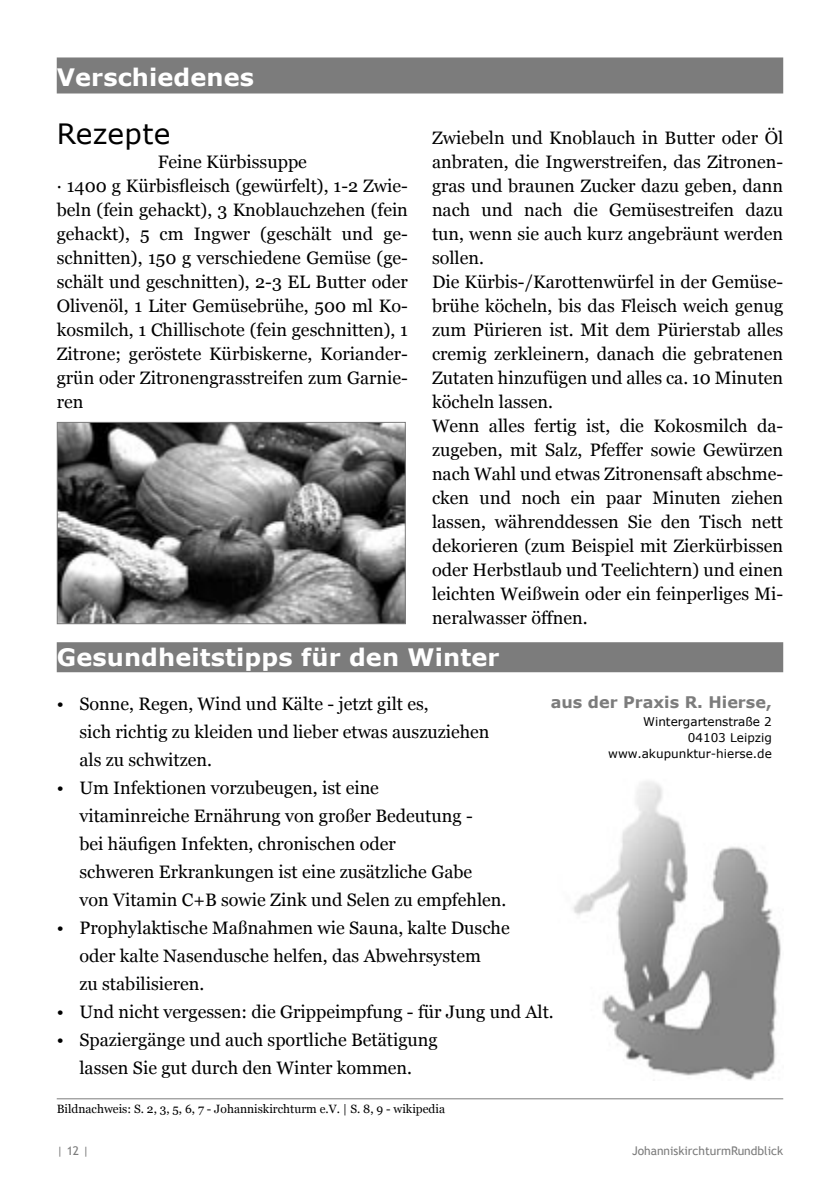
<style>
.page{position:relative;width:840px;height:1191px;background:#fff}
.page>*{position:absolute;margin:0;border:0;box-sizing:border-box;transform-origin:0 0}
.Artikel_Ueb{font:28px "Verdana";letter-spacing:.01em;color:#000}
.Titel_inn{font:700 24px "Verdana";letter-spacing:.005em;color:#fff}
.Titel_oben_l{font:700 24px "Verdana";letter-spacing:.005em;color:#fff}
.Fließ{font:18px/24px "Georgia";color:#000;text-align:justify}
.Impressum_Ueb{font:700 16px "Verdana";color:#7c7c7c}
.Bildnachweis{font:12px "Georgia";color:#000}
.Impressum{font:12px "Verdana";color:#000}
.t1{font:12px "Trebuchet MS";color:#7c7c7c}
</style>
<div class="page">
<img style="left:573px;top:781px;width:208px;height:299px">
<div style="left:57px;top:57px;width:725px;height:36px;background:#7c7c7c"></div>
<hr style="left:57px;top:1098px;width:725px;height:1px;background:#7c7c7c">
<div style="left:57px;top:642px;width:725px;height:30px;background:#7c7c7c"></div>
<img style="left:59px;top:424px;width:344px;height:198px">
<div style="left:57px;top:422px;width:348px;height:202px;border:1px solid #7c7c7c"></div>
<p class="Titel_oben_l" style="left:57px;top:61px;width:199px">Verschiedenes</p>
<p class="Artikel_Ueb" style="left:57px;top:116px;width:115px">Rezepte</p>
<p class="Fließ" style="left:158px;top:150px;width:151px">Feine Kürbissuppe</p>
<p class="Fließ" style="left:57px;top:174px;width:352px">· 1400 g Kürbisfleisch (gewürfelt), 1-2 Zwie&shy;beln (fein gehackt), 3 Knoblauchzehen (fein gehackt), 5 cm Ingwer (geschält und ge&shy;schnitten), 150 g verschiedene Gemüse (ge&shy;schält und geschnitten), 2-3 EL Butter oder Olivenöl, 1 Liter Gemüsebrühe, 500 ml Ko&shy;kosmilch, 1 Chillischote (fein geschnitten), 1<br>Zitrone; geröstete Kürbiskerne, Koriander&shy;grün oder Zitronengrasstreifen zum Garnie&shy;ren</p>
<p class="Fließ" style="left:432px;top:126px;width:352px">Zwiebeln und Knoblauch in Butter oder Öl anbraten, die Ingwerstreifen, das Zitronen&shy;gras und braunen Zucker dazu geben, dann nach und nach die Gemüsestreifen dazu tun, wenn sie auch kurz angebräunt werden sollen.</p>
<p class="Fließ" style="left:432px;top:270px;width:352px">Die Kürbis-/Karottenwürfel in der Gemüse&shy;brühe köcheln, bis das Fleisch weich genug zum Pürieren ist. Mit dem Pürierstab alles cremig zerkleinern, danach die gebratenen Zutaten hinzufügen und alles ca. 10 Minuten köcheln lassen.</p>
<p class="Fließ" style="left:432px;top:414px;width:352px">Wenn alles fertig ist, die Kokosmilch da&shy;zugeben, mit Salz, Pfeffer sowie Gewürzen nach Wahl und etwas Zitronensaft abschme&shy;cken und noch ein paar Minuten ziehen lassen, währenddessen Sie den Tisch nett dekorieren (zum Beispiel mit Zierkürbissen oder Herbstlaub und Teelichtern) und einen leichten Weißwein oder ein feinperliges Mi&shy;neralwasser öffnen.</p>
<p class="Titel_inn" style="left:57px;top:642px;width:444px">Gesundheitstipps für den Winter</p>
<p class="Impressum_Ueb" style="left:550px;top:692px;width:222px">aus der Praxis R. Hierse,</p>
<p class="Impressum" style="left:642px;top:714px;width:130px">Wintergartenstraße 2</p>
<p class="Impressum" style="left:687px;top:730px;width:86px">04103 Leipzig</p>
<p class="Impressum" style="left:608px;top:746px;width:165px">www.akupunktur-hierse.de</p>
<p class="Fließ" style="left:57px;top:691px;width:373px">• Sonne, Regen, Wind und Kälte - jetzt gilt es,</p>
<p class="Fließ" style="left:79px;top:719px;width:411px">sich richtig zu kleiden und lieber etwas auszuziehen</p>
<p class="Fließ" style="left:79px;top:747px;width:134px">als zu schwitzen.</p>
<p class="Fließ" style="left:57px;top:775px;width:323px">• Um Infektionen vorzubeugen, ist eine</p>
<p class="Fließ" style="left:79px;top:803px;width:394px">vitaminreiche Ernährung von großer Bedeutung -</p>
<p class="Fließ" style="left:79px;top:831px;width:318px">bei häufigen Infekten, chronischen oder</p>
<p class="Fließ" style="left:79px;top:859px;width:394px">schweren Erkrankungen ist eine zusätzliche Gabe</p>
<p class="Fließ" style="left:79px;top:887px;width:428px">von Vitamin C+B sowie Zink und Selen zu empfehlen.</p>
<p class="Fließ" style="left:57px;top:915px;width:454px">• Prophylaktische Maßnahmen wie Sauna, kalte Dusche</p>
<p class="Fließ" style="left:79px;top:943px;width:403px">oder kalte Nasendusche helfen, das Abwehrsystem</p>
<p class="Fließ" style="left:79px;top:971px;width:126px">zu stabilisieren.</p>
<p class="Fließ" style="left:57px;top:999px;width:498px">• Und nicht vergessen: die Grippeimpfung - für Jung und Alt.</p>
<p class="Fließ" style="left:57px;top:1027px;width:382px">• Spaziergänge und auch sportliche Betätigung</p>
<p class="Fließ" style="left:79px;top:1055px;width:334px">lassen Sie gut durch den Winter kommen.</p>
<p class="Bildnachweis" style="left:57px;top:1102px;width:389px">Bildnachweis: S. 2, 3, 5, 6, 7 - Johanniskirchturm e.V. | S. 8, 9 - wikipedia</p>
<p class="t1" style="left:57px;top:1143px;width:34px">| 12 |</p>
<p class="t1" style="left:631px;top:1143px;width:153px">JohanniskirchturmRundblick</p>
</div>
